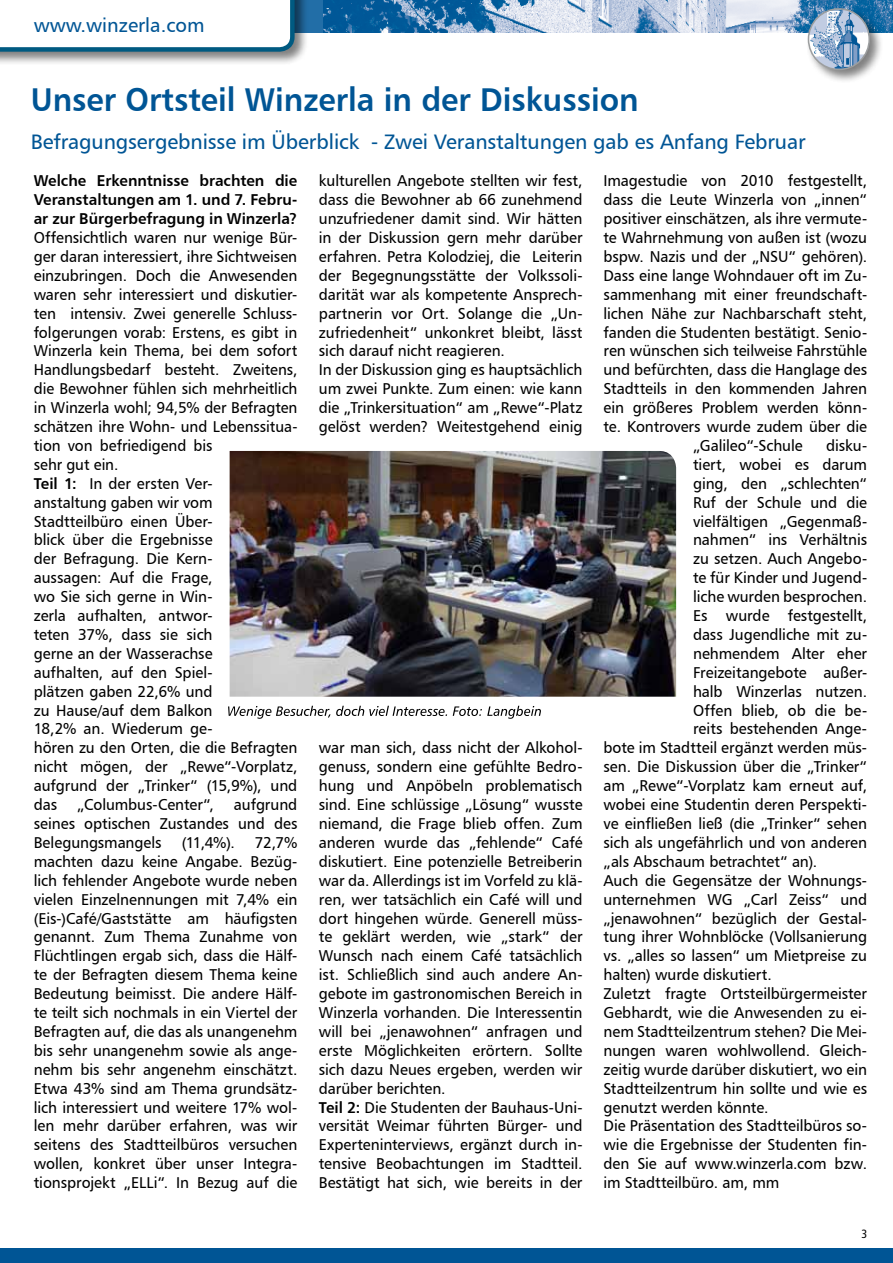
<style>
.page{position:relative;width:893px;height:1263px;background:#fff}
.page>*{position:absolute;margin:0;border:0;box-sizing:border-box;transform-origin:0 0}
.t1{font:33px "Humanist 777 BT Bold B";color:#005595;scale:.95 1}
.t2{font:21px "Humanist 777 BT Roman B";letter-spacing:-.005em;color:#005595}
.t3{font:19.8px "Humanist 777 BT Roman B";color:#005595}
.t4{font:15.75px/18.9px "Humanist 777 BT Roman B";letter-spacing:-.005em;color:#000}
.t5{font:15.75px/18.9px "Humanist 777 BT Bold B";color:#000;text-align:justify}
.t6{font:12px "Humanist 777 BT Roman Condensed B";color:#000}
.s1{font-family:"Humanist 777 BT Bold B"}
</style>
<div class="page">
<div style="left:0;top:1249px;width:893px;height:14px;background:#005595"></div>
<svg style="left:228px;top:706px;width:313px;height:13px"></svg>
<div style="left:0;top:0;width:309px;height:65px;background:#000;opacity:.5"></div>
<svg style="left:0;top:0;width:295px;height:52px"></svg>
<img style="left:323px;top:0;width:570px;height:33px">
<div style="left:806px;top:6px;width:78px;height:78px;background:#000;opacity:.5"></div>
<img style="left:808px;top:9px;width:61px;height:61px;border-radius:30px">
<div style="left:808px;top:8px;width:62px;height:62px;border:2px solid #9c9e9f;border-radius:50%"></div>
<img style="left:230px;top:451px;width:446px;height:246px">
<p class="t3" style="left:34px;top:12px;width:172px">www.winzerla.com</p>
<h1 class="t1" style="left:31px;top:78px;width:641px">Unser Ortsteil Winzerla in der Diskussion</h1>
<h2 class="t2" style="left:31px;top:128px;width:776px">Befragungsergebnisse im Überblick - Zwei Veranstaltungen gab es Anfang Februar</h2>
<p class="t5" style="left:34px;top:171px;width:265px">Welche Erkenntnisse brachten die Veranstaltungen am 1. und 7. Febru&shy;ar zur Bürgerbefragung in Winzerla?</p>
<p class="t4" style="left:34px;top:228px;width:265px">Offensichtlich waren nur wenige Bür&shy;ger daran interessiert, ihre Sichtweisen einzubringen. Doch die Anwesenden waren sehr interessiert und diskutier&shy;ten intensiv. Zwei generelle Schluss&shy;folgerungen vorab: Erstens, es gibt in<br>Winzerla kein Thema, bei dem sofort<br>Handlungsbedarf besteht. Zweitens, die Bewohner fühlen sich mehrheitlich in Winzerla wohl; 94,5% der Befragten schätzen ihre Wohn- und Lebenssitua&shy;tion von befriedigend bis<br>sehr gut ein.<br><span class="s1">Teil 1:</span> I n der ersten Ver-<br>anstaltung gaben wir vom<br>Stadtteilbüro einen Über-<br>blick über die Ergebnisse<br>der Befragung. Die Kern-<br>aussagen: Auf die Frage,<br>wo Sie sich gerne in Win-<br>zerla aufhalten, antwor-<br>teten 37%, dass sie sich<br>gerne an der Wasserachse<br>aufhalten, auf den Spiel-<br>plätzen gaben 22,6% und<br>zu Hause/auf dem Balkon<br>18,2% an. Wiederum ge-<br>hören zu den Orten, die die Befragten nicht mögen, der „Rewe“-Vorplatz, aufgrund der „Trinker“ (15,9%), und das</p>
<p class="t4" style="left:34px;top:795px;width:265px;text-align:justify;text-indent:200px">aufgrund seines optischen Zustandes und des Belegungsmangels</p>
<p class="t4" style="left:77px;top:795px;width:138px">„Columbus-Center“,</p>
<p class="t4" style="left:182px;top:833px;width:55px">(11,4%).</p>
<p class="t4" style="left:34px;top:833px;width:265px;text-align:justify;text-indent:221px">72,7% machten dazu keine Angabe. Bezüg&shy;lich fehlender Angebote wurde neben vielen Einzelnennungen mit 7,4% ein (Eis-)Café/Gaststätte am häufigsten genannt. Zum Thema Zunahme von Flüchtlingen ergab sich, dass die Hälf&shy;te der Befragten diesem Thema keine Bedeutung beimisst. Die andere Hälf&shy;te teilt sich nochmals in ein Viertel der Befragten auf, die das als unangenehm bis sehr unangenehm sowie als ange&shy;nehm bis sehr angenehm einschätzt.<br>Etwa 43% sind am Thema grundsätz&shy;lich interessiert und weitere 17% wol&shy;len mehr darüber erfahren, was wir seitens des Stadtteilbüros versuchen wollen, konkret über unser I ntegra&shy;tionsprojekt „ELLi“. I n Bezug auf die</p>
<p class="t4" style="left:319px;top:171px;width:265px">kulturellen Angebote stellten wir fest, dass die Bewohner ab 66 zunehmend unzufriedener damit sind. Wir hätten in der Diskussion gern mehr darüber erfahren. Petra Kolodziej, die Leiterin der Begegnungsstätte der Volkssoli&shy;darität war als kompetente Ansprech&shy;partnerin vor Ort. Solange die „U n&shy;zufriedenheit“ unkonkret bleibt, lässt sich darauf nicht reagieren.<br>I n der Diskussion ging es hauptsächlich um zwei Punkte. Zum einen: wie kann die „Trinkersituation“ am „Rewe“-Platz gelöst werden? Weitestgehend einig</p>
<p class="t4" style="left:319px;top:738px;width:265px">war man sich, dass nicht der Alkohol&shy;genuss, sondern eine gefühlte Bedro&shy;hung und Anpöbeln problematisch sind. Eine schlüssige „Lösung“ wusste niemand, die Frage blieb offen. Zum anderen wurde das „fehlende“ Café diskutiert. Eine potenzielle Betreiberin war da. Allerdings ist im Vorfeld zu klä&shy;ren, wer tatsächlich ein Café will und dort hingehen würde. Generell müss&shy;te geklärt werden, wie „stark“ der Wunsch nach einem Café tatsächlich ist. Schließlich sind auch andere An&shy;gebote im gastronomischen Bereich in Winzerla vorhanden. Die I nteressentin will bei „jenawohnen“ anfragen und erste Möglichkeiten erörtern. Sollte sich dazu Neues ergeben, werden wir darüber berichten.<br><span class="s1">Teil 2:</span> Die Studenten der Bauhaus-U ni&shy;versität Weimar führten Bürger- und Experteninterviews, ergänzt durch in&shy;tensive Beobachtungen im Stadtteil.<br>Bestätigt hat sich, wie bereits in der</p>
<p class="t4" style="left:603px;top:171px;width:265px">I magestudie von 2010 festgestellt,</p>
<p class="t4" style="left:603px;top:190px;width:265px">dass die Leute Winzerla von „innen“</p>
<p class="t4" style="left:603px;top:209px;width:265px">positiver einschätzen, als ihre vermute-</p>
<p class="t4" style="left:603px;top:228px;width:265px">te Wahrnehmung von außen ist (wozu</p>
<p class="t4" style="left:603px;top:247px;width:265px">bspw. Nazis und der „NSU “ gehören).</p>
<p class="t4" style="left:603px;top:266px;width:265px">Dass eine lange Wohndauer oft im Zu-</p>
<p class="t4" style="left:603px;top:284px;width:265px">sammenhang mit einer freundschaft-</p>
<p class="t4" style="left:603px;top:303px;width:265px">lichen Nähe zur Nachbarschaft steht,</p>
<p class="t4" style="left:603px;top:322px;width:265px">fanden die Studenten bestätigt. Senio-</p>
<p class="t4" style="left:603px;top:341px;width:265px">ren wünschen sich teilweise Fahrstühle</p>
<p class="t4" style="left:603px;top:360px;width:265px">und befürchten, dass die Hanglage des</p>
<p class="t4" style="left:603px;top:379px;width:265px">Stadtteils in den kommenden Jahren</p>
<p class="t4" style="left:603px;top:398px;width:265px">ein größeres Problem werden könn-</p>
<p class="t4" style="left:603px;top:417px;width:265px">te. Kontrovers wurde zudem über die</p>
<p class="t4" style="left:693px;top:436px;width:111px">„Galileo“-Schule</p>
<p class="t4" style="left:826px;top:436px;width:42px">disku-</p>
<p class="t4" style="left:693px;top:455px;width:176px">tiert, wobei es darum</p>
<p class="t4" style="left:693px;top:473px;width:176px">ging, den „schlechten“</p>
<p class="t4" style="left:693px;top:492px;width:176px">Ruf der Schule und die</p>
<p class="t4" style="left:693px;top:511px;width:176px">vielfältigen „Gegenmaß-</p>
<p class="t4" style="left:693px;top:530px;width:176px">nahmen“ ins Verhältnis</p>
<p class="t4" style="left:693px;top:549px;width:176px">zu setzen. Auch Angebo-</p>
<p class="t4" style="left:693px;top:568px;width:176px">te für Kinder und Jugend-</p>
<p class="t4" style="left:693px;top:587px;width:175px">liche wurden besprochen.</p>
<p class="t4" style="left:693px;top:606px;width:176px">Es wurde festgestellt,</p>
<p class="t4" style="left:693px;top:625px;width:176px">dass Jugendliche mit zu-</p>
<p class="t4" style="left:693px;top:644px;width:176px">nehmendem Alter eher</p>
<p class="t4" style="left:693px;top:662px;width:176px">Freizeitangebote außer-</p>
<p class="t4" style="left:693px;top:681px;width:176px">halb Winzerlas nutzen.</p>
<p class="t4" style="left:693px;top:700px;width:176px">Offen blieb, ob die be-</p>
<p class="t4" style="left:693px;top:719px;width:176px">reits bestehenden Ange-</p>
<p class="t4" style="left:603px;top:738px;width:265px">bote im Stadtteil ergänzt werden müs-</p>
<p class="t4" style="left:603px;top:757px;width:265px">sen. Die Diskussion über die „Trinker“</p>
<p class="t4" style="left:603px;top:776px;width:265px">am „Rewe“-Vorplatz kam erneut auf,</p>
<p class="t4" style="left:603px;top:795px;width:265px">wobei eine Studentin deren Perspekti-</p>
<p class="t4" style="left:603px;top:814px;width:265px">ve einfließen ließ (die „Trinker“ sehen</p>
<p class="t4" style="left:603px;top:833px;width:265px">sich als ungefährlich und von anderen</p>
<p class="t4" style="left:603px;top:851px;width:215px">„als Abschaum betrachtet“ an).</p>
<p class="t4" style="left:603px;top:870px;width:265px">Auch die Gegensätze der Wohnungs-</p>
<p class="t4" style="left:603px;top:889px;width:265px">unternehmen WG „Carl Zeiss“ und</p>
<p class="t4" style="left:603px;top:908px;width:265px">„jenawohnen“ bezüglich der Gestal-</p>
<p class="t4" style="left:603px;top:927px;width:265px">tung ihrer Wohnblöcke (Vollsanierung</p>
<p class="t4" style="left:603px;top:946px;width:265px">vs. „alles so lassen“ um Mietpreise zu</p>
<p class="t4" style="left:603px;top:965px;width:170px">halten) wurde diskutiert.</p>
<p class="t4" style="left:603px;top:984px;width:265px">Zuletzt fragte Ortsteilbürgermeister</p>
<p class="t4" style="left:603px;top:1003px;width:265px">Gebhardt, wie die Anwesenden zu ei-</p>
<p class="t4" style="left:603px;top:1022px;width:265px">nem Stadtteilzentrum stehen? Die Mei-</p>
<p class="t4" style="left:603px;top:1040px;width:265px">nungen waren wohlwollend. Gleich-</p>
<p class="t4" style="left:603px;top:1059px;width:265px">zeitig wurde darüber diskutiert, wo ein</p>
<p class="t4" style="left:603px;top:1078px;width:265px">Stadtteilzentrum hin sollte und wie es</p>
<p class="t4" style="left:603px;top:1097px;width:167px">genutzt werden könnte.</p>
<p class="t4" style="left:603px;top:1116px;width:265px">Die Präsentation des Stadtteilbüros so-</p>
<p class="t4" style="left:603px;top:1135px;width:265px">wie die Ergebnisse der Studenten fin-</p>
<p class="t4" style="left:603px;top:1154px;width:265px">den Sie auf www.winzerla.com bzw.</p>
<p class="t4" style="left:603px;top:1173px;width:177px">im Stadtteilbüro. am, mm</p>
<p class="t6" style="left:861px;top:1226px;width:7px">3</p>
</div>
